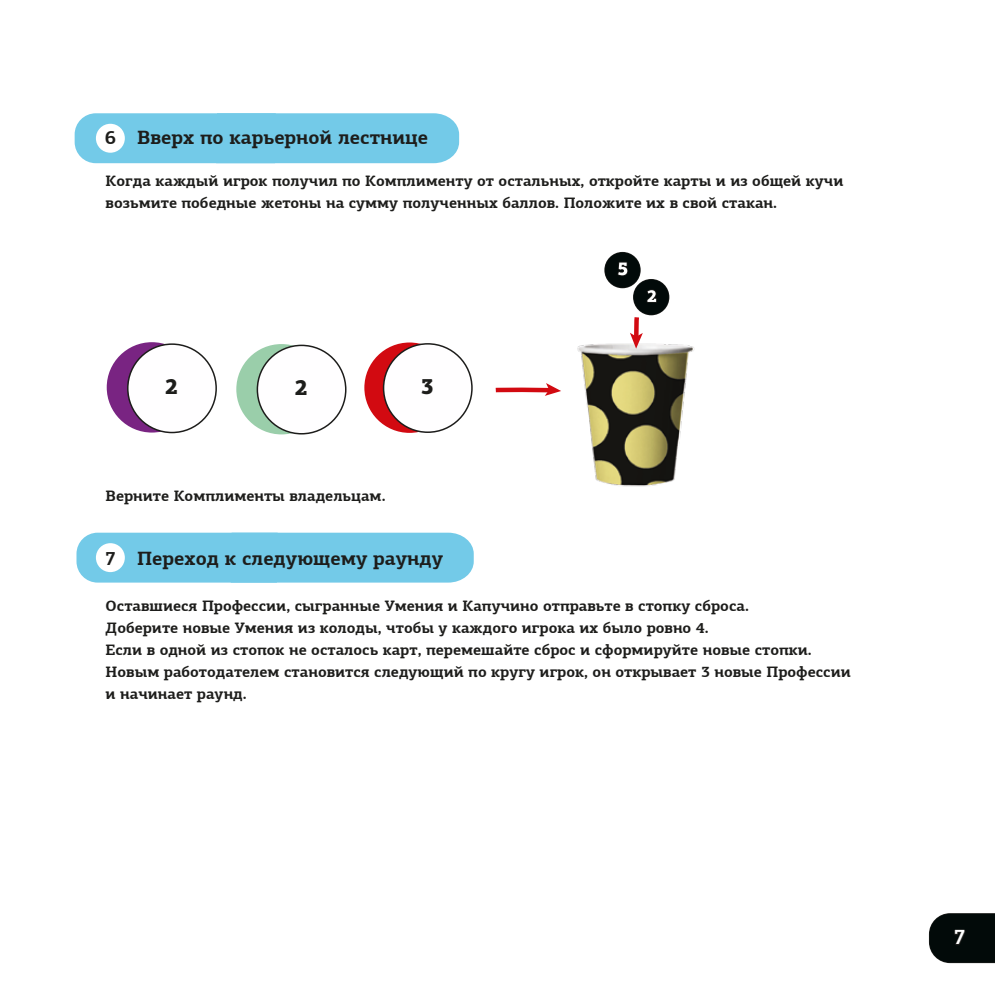
<style>
.page{position:relative;width:995px;height:995px;background:#fff}
.page>*{position:absolute;margin:0;border:0;box-sizing:border-box;transform-origin:0 0}
.t1{font:900 22.2px "PF Centro Slab Pro";color:#1d1d1b;scale:.92 1}
.t2{font:700 21px "PF Centro Slab Pro";color:#fff}
.t3{font:700 19.2px "PF Centro Slab Pro";color:#1d1d1b}
.t4{font:700 15.15px/22px "PF Centro Slab Pro";color:#1d1d1b}
</style>
<div class="page">
<div style="left:107px;top:342px;width:90px;height:91px;background:#792482;border-radius:50%"></div>
<div style="left:236px;top:344px;width:91px;height:90px;background:#9aceaa;border-radius:50%"></div>
<img style="left:577px;top:343px;width:117px;height:144px">
<div style="left:128px;top:344px;width:88px;height:89px;background:#fffeff;border-radius:50%"></div>
<div style="left:127px;top:343px;width:90px;height:90px;border:2px solid #1d1d1b;border-radius:50%"></div>
<div style="left:257px;top:345px;width:89px;height:89px;background:#fffeff;border-radius:50%"></div>
<div style="left:257px;top:345px;width:90px;height:90px;border:2px solid #1d1d1b;border-radius:50%"></div>
<div style="left:364px;top:343px;width:91px;height:90px;background:#d20a11;border-radius:50%"></div>
<div style="left:384px;top:344px;width:88px;height:88px;background:#fffeff;border-radius:50%"></div>
<div style="left:383px;top:343px;width:90px;height:90px;border:2px solid #1d1d1b;border-radius:50%"></div>
<svg style="left:604px;top:252px;width:37px;height:36px"></svg>
<div style="left:605px;top:253px;width:35px;height:35px;background:#020a09;border-radius:50%"></div>
<svg style="left:617px;top:262px;width:11px;height:14px"></svg>
<svg style="left:633px;top:279px;width:36px;height:36px"></svg>
<div style="left:634px;top:280px;width:35px;height:35px;background:#020a09;border-radius:50%"></div>
<svg style="left:647px;top:289px;width:10px;height:14px"></svg>
<svg style="left:495px;top:383px;width:66px;height:13px"></svg>
<svg style="left:630px;top:313px;width:13px;height:36px"></svg>
<svg style="left:76px;top:533px;width:398px;height:50px;background:#7bcde9"></svg>
<svg style="left:75px;top:113px;width:384px;height:50px;background:#7bcde9"></svg>
<svg style="left:929px;top:913px;width:66px;height:50px;background:#121918"></svg>
<p class="t3" style="left:105px;top:126px;width:325px">6 Вверх по карьерной лестнице</p>
<p class="t4" style="left:106px;top:170px;width:739px">Когда каждый игрок получил по Комплименту от остальных, откройте карты и из общей кучи возьмите победные жетоны на сумму полученных баллов. Положите их в свой стакан.</p>
<h1 class="t1" style="left:165px;top:372px;width:16px">2</h1>
<h1 class="t1" style="left:295px;top:373px;width:16px">2</h1>
<h1 class="t1" style="left:421px;top:372px;width:16px">3</h1>
<p class="t4" style="left:106px;top:485px;width:281px">Верните Комплименты владельцам.</p>
<p class="t3" style="left:105px;top:546px;width:340px">7 Переход к следующему раунду</p>
<p class="t4" style="left:106px;top:595px;width:747px">Оставшиеся Профессии, сыгранные Умения и Капучино отправьте в стопку сброса.<br>Доберите новые Умения из колоды, чтобы у каждого игрока их было ровно 4.<br>Если в одной из стопок не осталось карт, перемешайте сброс и сформируйте новые стопки.<br>Новым работодателем становится следующий по кругу игрок, он открывает 3 новые Профессии и начинает раунд.</p>
<h2 class="t2" style="left:953px;top:924px;width:14px">7</h2>
</div>
